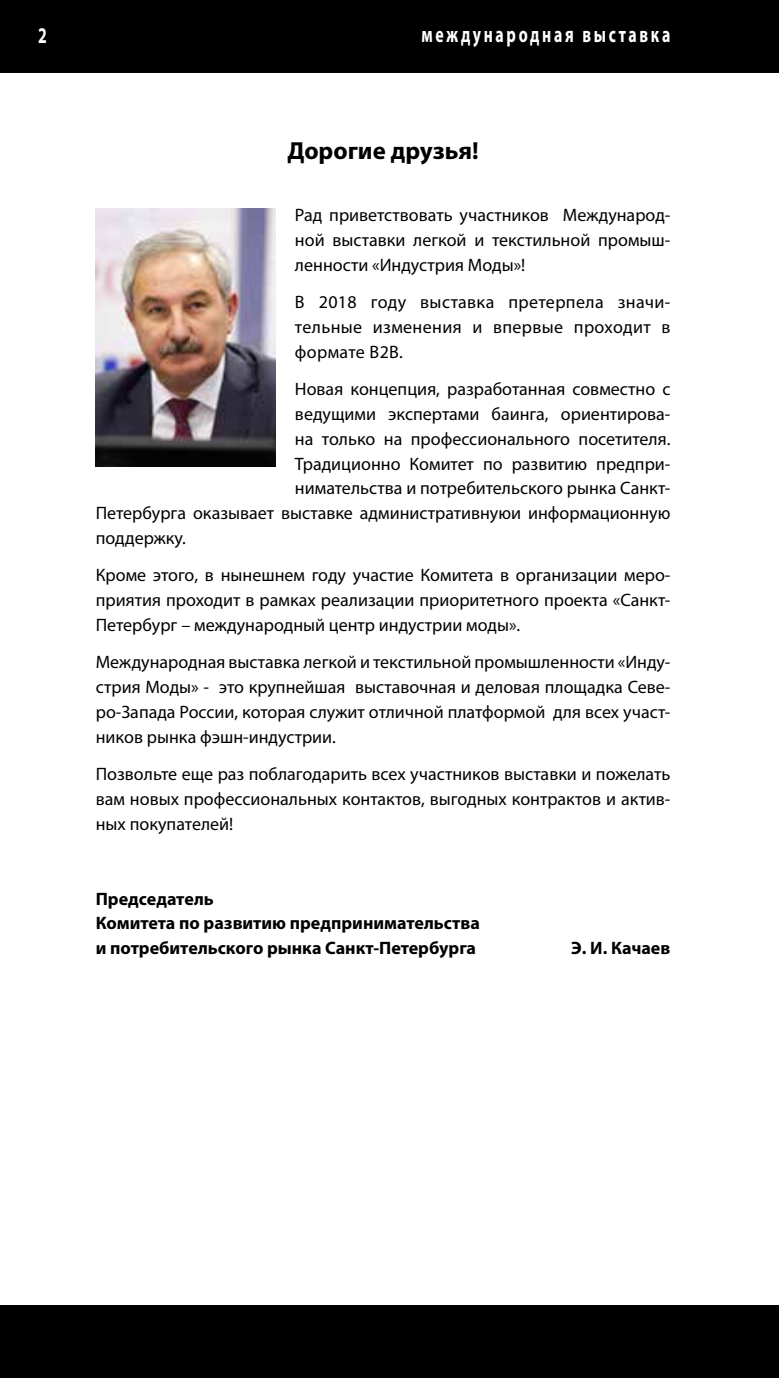
<style>
.page{position:relative;width:779px;height:1378px;background:#fff}
.page>*{position:absolute;margin:0;border:0;box-sizing:border-box;transform-origin:0 0}
.t1{font:700 24.75px "Myriad Pro";color:#000}
.t2{font:700 22.5px "Myriad Pro";letter-spacing:.17em;color:#fff;scale:.7 1}
.t3{font:18px/24.8px "Myriad Pro";color:#000;text-align:justify}
.t4{font:700 18px/24.8px "Myriad Pro";color:#000}
</style>
<div class="page">
<div style="left:0;top:1305px;width:778px;height:73px;background:#000"></div>
<div style="left:0;top:0;width:778px;height:73px;background:#000"></div>
<svg style="left:778px;top:0;width:1px;height:73px"></svg>
<img style="left:96px;top:209px;width:180px;height:257px">
<p class="t2" style="left:38px;top:20px;width:14px">2</p>
<p class="t2" style="left:421px;top:20px;width:357px">международная выставка</p>
<p class="t1" style="left:287px;top:134px;width:193px">Дорогие друзья!</p>
<p class="t3" style="left:295px;top:202px;width:377px">Рад приветствовать участников Международ&shy;ной выставки легкой и текстильной промыш&shy;ленности «Индустрия Моды»!</p>
<p class="t3" style="left:295px;top:289px;width:377px">В 2018 году выставка претерпела значи&shy;тельные изменения и впервые проходит в формате B2B.</p>
<p class="t3" style="left:295px;top:376px;width:377px">Новая концепция, разработанная совместно с</p>
<p class="t3" style="left:295px;top:401px;width:377px">ведущими экспертами баинга, ориентирова-</p>
<p class="t3" style="left:295px;top:426px;width:377px">на только на профессионального посетителя.</p>
<p class="t3" style="left:295px;top:451px;width:377px">Традиционно Комитет по развитию предпри-</p>
<p class="t3" style="left:295px;top:475px;width:375px">нимательства и потребительского рынка Санкт-</p>
<p class="t3" style="left:96px;top:500px;width:576px">Петербурга оказывает выставке административнуюи информационную</p>
<p class="t3" style="left:96px;top:525px;width:92px">поддержку.</p>
<p class="t3" style="left:96px;top:562px;width:576px">Кроме этого, в нынешнем году участие Комитета в организации меро&shy;приятия проходит в рамках реализации приоритетного проекта «Санкт-Петербург – международный центр индустрии моды».</p>
<p class="t3" style="left:96px;top:649px;width:576px">Международная выставка легкой и текстильной промышленности «Инду&shy;стрия Моды» - это крупнейшая выставочная и деловая площадка Севе&shy;ро-Запада России, которая служит отличной платформой для всех участ&shy;ников рынка фэшн-индустрии.</p>
<p class="t3" style="left:96px;top:761px;width:576px">Позвольте еще раз поблагодарить всех участников выставки и пожелать вам новых профессиональных контактов, выгодных контрактов и актив&shy;ных покупателей!</p>
<p class="t4" style="left:96px;top:885px;width:385px">Председатель<br>Комитета по развитию предпринимательства и потребительского рынка Санкт-Петербурга</p>
<p class="t4" style="left:571px;top:935px;width:101px">Э. И. Качаев</p>
</div>
